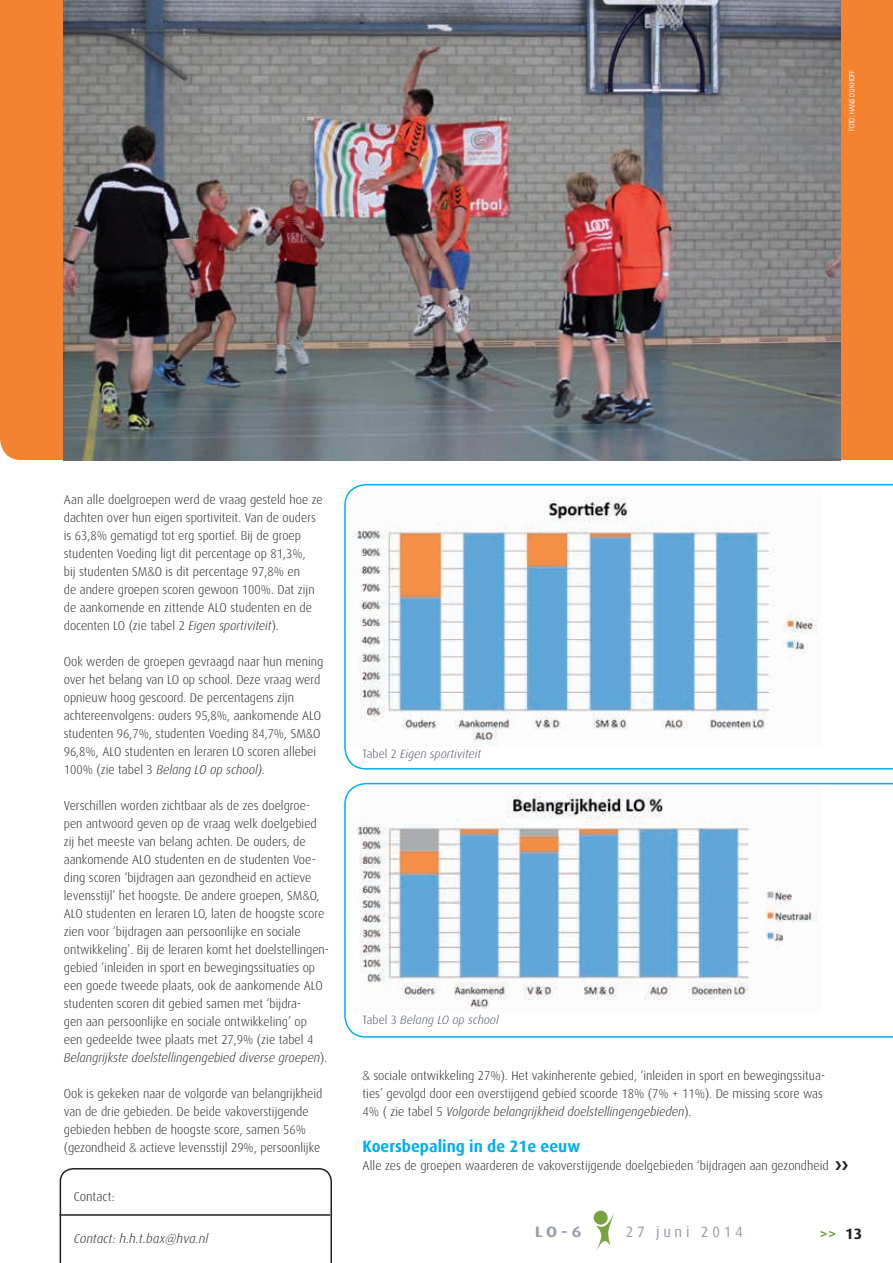
<style>
.page{position:relative;width:893px;height:1263px;background:#fff}
.page>*{position:absolute;margin:0;border:0;box-sizing:border-box;transform-origin:0 0}
.t1{font:700 16.5px "Dax";color:#00aeef}
.t2{font:15px "Dax";letter-spacing:.26em;color:#959bab;scale:.96 1}
.t3{font:700 15px "Dax Wide";color:#959bab}
.t4{font:700 15px "Dax";color:#78a341}
.t5{font:300 12.75px/18px "Dax";color:#231f20}
.t6{font:italic 300 12.75px "Dax";color:#231f20}
.t7{font:italic 300 12px "Dax";color:#4a5063}
.t8{font:7.5px "Imago";letter-spacing:.025em;color:#fff;scale:.8 1}
.s1{font-family:"Helvetica Neue";font-weight:100}
.s2{font-style:italic}
.s3{font-style:normal}
.s4{color:#231f20}
</style>
<div class="page">
<div style="left:0;top:0;width:893px;height:460px;background:#f48231"></div>
<img style="left:64px;top:0;width:776px;height:460px">
<svg style="left:60px;top:1168px;width:272px;height:95px"></svg>
<hr style="left:60px;top:1214px;width:270px;height:2px;background:#231f20">
<svg style="left:344px;top:484px;width:549px;height:286px"></svg>
<svg style="left:344px;top:783px;width:549px;height:255px"></svg>
<div style="left:594px;top:1211px;width:14px;height:14px;background:#78a341;border-radius:50%"></div>
<svg style="left:596px;top:1212px;width:18px;height:39px"></svg>
<p class="t8" style="left:847px;top:131px;width:77px;rotate:-90deg">Foto: Hans Dijkhoff</p>
<p class="t5" style="left:64px;top:491px;width:261px">Aan alle doelgroepen werd de vraag gesteld hoe ze dachten over hun eigen sportiviteit. Van de ouders is 63,8% gematigd tot erg sportief. Bij de groep studenten Voeding ligt dit percentage op 81,3%,<br>bij studenten SM<span class="s1">&amp;</span>O is dit percentage 97,8% en<br>de andere groepen scoren gewoon 100%. Dat zijn de aankomende en zittende ALO studenten en de docenten LO (zie tabel 2 <span class="s2">Eigen sportiviteit</span>).</p>
<p class="t5" style="left:64px;top:653px;width:261px">Ook werden de groepen gevraagd naar hun mening over het belang van LO op school. Deze vraag werd opnieuw hoog gescoord. De percentagens zijn achtereenvolgens: ouders 95,8%, aankomende ALO studenten 96,7%, studenten Voeding 84,7%, SM<span class="s1">&amp;</span>O 96,8%, ALO studenten en leraren LO scoren allebei 100% (zie tabel 3 <span class="s2">Belang LO op school).</span></p>
<p class="t5" style="left:64px;top:797px;width:267px">Verschillen worden zichtbaar als de zes doelgroe&shy;pen antwoord geven op de vraag welk doelgebied zij het meeste van belang achten. De ouders, de aankomende ALO studenten en de studenten Voe&shy;ding scoren ‘bijdragen aan gezondheid en actieve levensstijl’ het hoogste. De andere groepen, SM<span class="s1">&amp;</span>O, ALO studenten en leraren LO, laten de hoogste score zien voor ‘bijdragen aan persoonlijke en sociale ontwikkeling’. Bij de leraren komt het doelstellingen&shy;gebied ‘inleiden in sport en bewegingssituaties op een goede tweede plaats, ook de aankomende ALO studenten scoren dit gebied samen met ‘bijdra-<br>gen aan persoonlijke en sociale ontwikkeling’ op<br>een gedeelde twee plaats met 27,9% (zie tabel 4<br><span class="s2">Belangrijkste doelstellingengebied diverse groepen</span>).</p>
<p class="t5" style="left:64px;top:1085px;width:260px">Ook is gekeken naar de volgorde van belangrijkheid van de drie gebieden. De beide vakoverstijgende gebieden hebben de hoogste score, samen 56% (gezondheid <span class="s1">&amp;</span> actieve levensstijl 29%, persoonlijke</p>
<p class="t5" style="left:74px;top:1187px;width:42px">Contact:</p>
<p class="t6" style="left:74px;top:1231px;width:136px">Contact: h.h.t.bax@hva.nl</p>
<p class="t7" style="left:363px;top:747px;width:120px"><span class="s3">Tabel 2</span> Eigen sportiviteit</p>
<p class="t7" style="left:363px;top:1013px;width:138px"><span class="s3">Tabel 3</span> Belang LO op school</p>
<p class="t5" style="left:363px;top:1067px;width:464px"><span class="s1">&amp;</span> sociale ontwikkeling 27%). Het vakinherente gebied, ‘inleiden in sport en bewegingssitua&shy;ties’ gevolgd door een overstijgend gebied scoorde 18% (7% + 11%). De missing score was<br>4% ( zie tabel 5 <span class="s2">Volgorde belangrijkheid doelstellingengebieden</span>).</p>
<p class="t1" style="left:363px;top:1137px;width:219px">Koersbepaling in de 21e eeuw</p>
<p class="t5" style="left:363px;top:1157px;width:468px">Alle zes de groepen waarderen de vakoverstijgende doelgebieden ‘bijdragen aan gezondheid</p>
<p class="t3" style="left:535px;top:1223px;width:48px">LO-6</p>
<p class="t2" style="left:626px;top:1223px;width:123px">27 juni 2014</p>
<p class="t4" style="left:819px;top:1225px;width:44px">&gt;&gt; <span class="s4">13</span></p>
</div>
